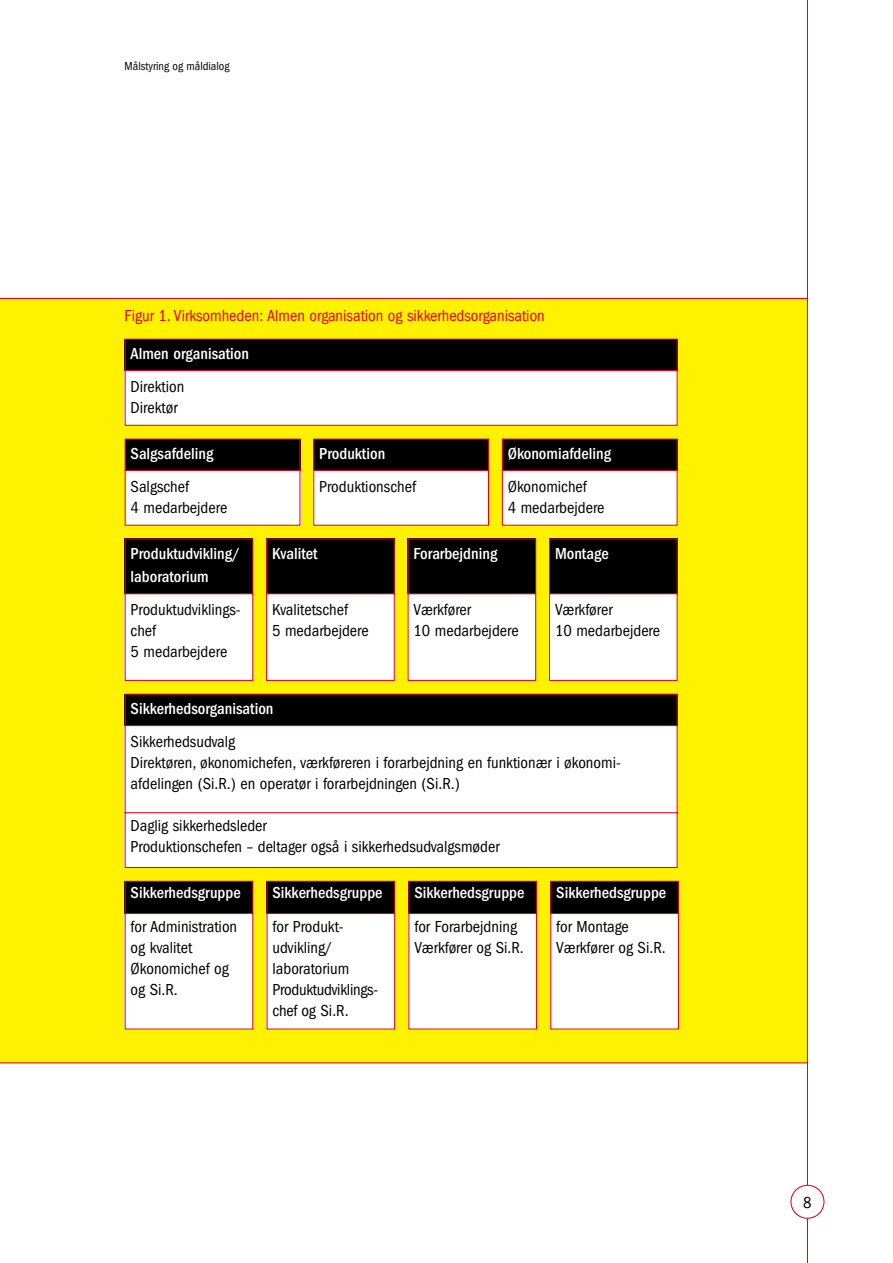
<style>
.page{position:relative;width:893px;height:1263px;background:#fff}
.page>*{position:absolute;margin:0;border:0;box-sizing:border-box;transform-origin:0 0}
.t1{font:condensed 16.5px/21px "Franklin Gothic";color:#000}
.t2{font:500 condensed 16.5px/22.5px "Franklin Gothic";color:#fff}
.t3{font:condensed 16.5px "Franklin Gothic";color:#e30023}
.t4{font:condensed 12px "Franklin Gothic";color:#000}
</style>
<div class="page">
<div style="left:0;top:298px;width:807px;height:765px;background:#fff200"></div>
<hr style="left:0;top:298px;width:807px;height:1px;background:#e30023">
<hr style="left:0;top:1062px;width:807px;height:1px;background:#e30023">
<svg style="left:124px;top:338px;width:554px;height:88px;background:#a69d9d"></svg>
<svg style="left:124px;top:438px;width:177px;height:88px;background:#a79d9b"></svg>
<svg style="left:124px;top:693px;width:554px;height:175px;background:#d2cccc"></svg>
<svg style="left:124px;top:538px;width:130px;height:143px;background:#9e9697"></svg>
<svg style="left:124px;top:880px;width:130px;height:150px;background:#c9c1c1"></svg>
<svg style="left:266px;top:880px;width:130px;height:150px;background:#c9c0c0"></svg>
<svg style="left:408px;top:880px;width:130px;height:150px;background:#c9bfc0"></svg>
<svg style="left:550px;top:880px;width:129px;height:150px;background:#c9c1c1"></svg>
<svg style="left:266px;top:538px;width:129px;height:143px;background:#9e9697"></svg>
<svg style="left:407px;top:538px;width:130px;height:143px;background:#9f9597"></svg>
<svg style="left:549px;top:538px;width:129px;height:143px;background:#9e9697"></svg>
<svg style="left:313px;top:438px;width:177px;height:88px;background:#a69b9b"></svg>
<svg style="left:501px;top:438px;width:177px;height:88px;background:#a79e9a"></svg>
<hr style="left:806px;top:0;width:2px;height:1263px;background:#e30023">
<div style="left:791px;top:1185px;width:33px;height:33px;background:#fff;border-radius:50%"></div>
<div style="left:790px;top:1185px;width:34px;height:34px;border:1px solid #e30023;border-radius:50%"></div>
<p class="t4" style="left:125px;top:62px;width:106px">Målstyring og måldialog</p>
<p class="t3" style="left:125px;top:310px;width:422px">Figur 1. Virksomheden: Almen organisation og sikkerhedsorganisation</p>
<p class="t2" style="left:131px;top:343px;width:120px">Almen organisation</p>
<p class="t1" style="left:131px;top:377px;width:55px">Direktion<br>Direktør</p>
<p class="t2" style="left:131px;top:443px;width:84px">Salgsafdeling</p>
<p class="t2" style="left:319px;top:443px;width:68px">Produktion</p>
<p class="t2" style="left:508px;top:443px;width:105px">Økonomiafdeling</p>
<p class="t1" style="left:131px;top:477px;width:98px">Salgschef<br>4 medarbejdere</p>
<p class="t1" style="left:319px;top:477px;width:98px">Produktionschef</p>
<p class="t1" style="left:508px;top:477px;width:98px">Økonomichef<br>4 medarbejdere</p>
<p class="t2" style="left:131px;top:544px;width:111px">Produktudvikling/ laboratorium</p>
<p class="t2" style="left:272px;top:544px;width:47px">Kvalitet</p>
<p class="t2" style="left:413px;top:544px;width:85px">Forarbejdning</p>
<p class="t2" style="left:555px;top:544px;width:55px">Montage</p>
<p class="t1" style="left:131px;top:601px;width:112px">Produktudviklings&shy;chef<br>5 medarbejdere</p>
<p class="t1" style="left:272px;top:601px;width:98px">Kvalitetschef<br>5 medarbejdere</p>
<p class="t1" style="left:413px;top:601px;width:107px">Værkfører<br>10 medarbejdere</p>
<p class="t1" style="left:555px;top:601px;width:107px">Værkfører<br>10 medarbejdere</p>
<p class="t2" style="left:131px;top:698px;width:144px">Sikkerhedsorganisation</p>
<p class="t1" style="left:131px;top:732px;width:491px">Sikkerhedsudvalg<br>Direktøren, økonomichefen, værkføreren i forarbejdning en funktionær i økonomi&shy;afdelingen (Si.R.) en operatør i forarbejdningen (Si.R.)</p>
<p class="t1" style="left:131px;top:816px;width:370px">Daglig sikkerhedsleder<br>Produktionschefen – deltager også i sikkerhedsudvalgsmøder</p>
<p class="t2" style="left:131px;top:882px;width:111px">Sikkerhedsgruppe</p>
<p class="t1" style="left:131px;top:917px;width:108px">for Administration og kvalitet<br>Økonomichef og og Si.R.</p>
<p class="t2" style="left:272px;top:882px;width:111px">Sikkerhedsgruppe</p>
<p class="t1" style="left:272px;top:917px;width:107px">for Produkt&shy;udvikling/ laboratorium<br>Produktudviklings&shy;chef og Si.R.</p>
<p class="t2" style="left:414px;top:882px;width:111px">Sikkerhedsgruppe</p>
<p class="t1" style="left:414px;top:917px;width:111px">for Forarbejdning<br>Værkfører og Si.R.</p>
<p class="t2" style="left:556px;top:882px;width:111px">Sikkerhedsgruppe</p>
<p class="t1" style="left:556px;top:917px;width:111px">for Montage<br>Værkfører og Si.R.</p>
<p class="t1" style="left:803px;top:1193px;width:10px">8</p>
</div>
